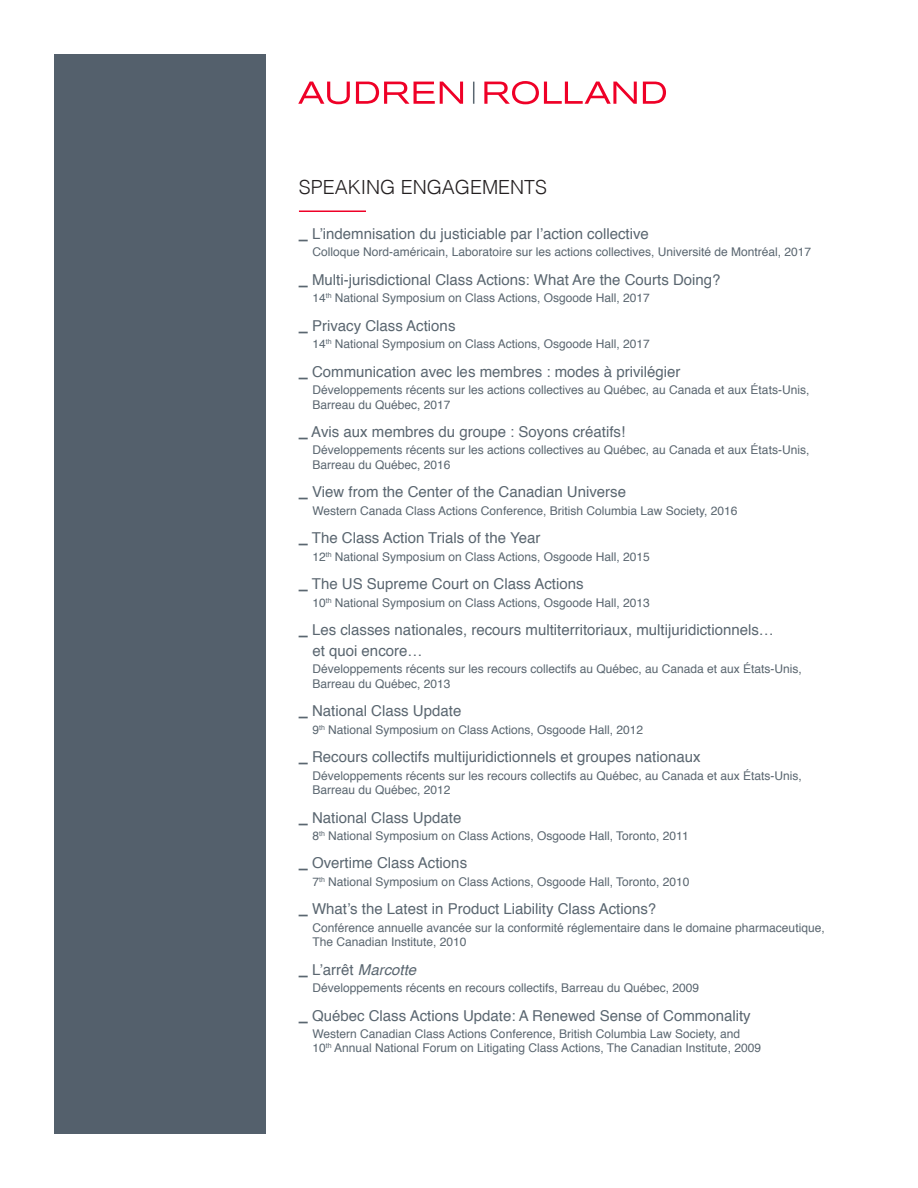
<style>
.page{position:relative;width:918px;height:1188px;background:#fff}
.page>*{position:absolute;margin:0;border:0;box-sizing:border-box;transform-origin:0 0}
.SOUS-TITRE___ligne{font:300 19.5px "Helvetica";color:#231f20}
.PRÉSENTATIONS-Titre{font:15px/21px "Helvetica";color:#5a6670}
.PRÉSENTATIONS-Titre-2{font:italic 15px "Helvetica";color:#5a6670}
.PRÉSENTATIONS-Lieu{font:12px/14.4px "Helvetica";color:#5a6670}
.s1{font-family:"Gotham";font-weight:900}
.s2{font-family:"Gotham";font-weight:900;font-style:normal}
.s3{font-style:normal}
</style>
<div class="page">
<div style="left:54px;top:54px;width:212px;height:1080px;background:#54606c"></div>
<svg style="left:299px;top:82px;width:51px;height:22px"></svg>
<svg style="left:356px;top:82px;width:107px;height:22px"></svg>
<svg style="left:484px;top:81px;width:153px;height:23px"></svg>
<svg style="left:643px;top:82px;width:23px;height:22px"></svg>
<svg style="left:473px;top:82px;width:1px;height:22px"></svg>
<hr style="left:299px;top:211px;width:67px;height:1px;background:#ef0027">
<p class="SOUS-TITRE___ligne" style="left:299px;top:170px;width:250px">SPEAKING ENGAGEMENTS</p>
<p class="PRÉSENTATIONS-Titre" style="left:299px;top:224px;width:351px"><span class="s1">_</span> L’indemnisation du justiciable par l’action collective</p>
<p class="PRÉSENTATIONS-Lieu" style="left:312px;top:245px;width:500px">Colloque Nord-américain, Laboratoire sur les actions collectives, Université de Montréal, 2017</p>
<p class="PRÉSENTATIONS-Titre" style="left:299px;top:270px;width:423px"><span class="s1">_</span> Multi-jurisdictional Class Actions: What Are the Courts Doing?</p>
<p class="PRÉSENTATIONS-Lieu" style="left:312px;top:291px;width:339px">14<sup>th</sup> National Symposium on Class Actions, Osgoode Hall, 2017</p>
<p class="PRÉSENTATIONS-Titre" style="left:299px;top:315px;width:158px"><span class="s1">_</span> Privacy Class Actions</p>
<p class="PRÉSENTATIONS-Lieu" style="left:312px;top:337px;width:339px">14<sup>th</sup> National Symposium on Class Actions, Osgoode Hall, 2017</p>
<p class="PRÉSENTATIONS-Titre" style="left:299px;top:361px;width:383px"><span class="s1">_</span> Communication avec les membres : modes à privilégier</p>
<p class="PRÉSENTATIONS-Lieu" style="left:312px;top:383px;width:498px">Développements récents sur les actions collectives au Québec, au Canada et aux États-Unis,<br>Barreau du Québec, 2017</p>
<p class="PRÉSENTATIONS-Titre" style="left:299px;top:422px;width:328px"><span class="s1">_</span> Avis aux membres du groupe : Soyons créatifs!</p>
<p class="PRÉSENTATIONS-Lieu" style="left:312px;top:443px;width:498px">Développements récents sur les actions collectives au Québec, au Canada et aux États-Unis,<br>Barreau du Québec, 2016</p>
<p class="PRÉSENTATIONS-Titre" style="left:299px;top:482px;width:329px"><span class="s1">_</span> View from the Center of the Canadian Universe</p>
<p class="PRÉSENTATIONS-Lieu" style="left:312px;top:504px;width:427px">Western Canada Class Actions Conference, British Columbia Law Society, 2016</p>
<p class="PRÉSENTATIONS-Titre" style="left:299px;top:528px;width:243px"><span class="s1">_</span> The Class Action Trials of the Year</p>
<p class="PRÉSENTATIONS-Lieu" style="left:312px;top:550px;width:339px">12<sup>th</sup> National Symposium on Class Actions, Osgoode Hall, 2015</p>
<p class="PRÉSENTATIONS-Titre" style="left:299px;top:574px;width:286px"><span class="s1">_</span> The US Supreme Court on Class Actions</p>
<p class="PRÉSENTATIONS-Lieu" style="left:312px;top:595px;width:339px">10<sup>th</sup> National Symposium on Class Actions, Osgoode Hall, 2013</p>
<p class="PRÉSENTATIONS-Titre" style="left:312px;top:620px;width:463px;text-indent:-14px"><span class="s1">_</span> Les classes nationales, recours multiterritoriaux, multijuridictionnels… et quoi encore…</p>
<p class="PRÉSENTATIONS-Lieu" style="left:312px;top:662px;width:491px">Développements récents sur les recours collectifs au Québec, au Canada et aux États-Unis,<br>Barreau du Québec, 2013</p>
<p class="PRÉSENTATIONS-Titre" style="left:299px;top:701px;width:164px"><span class="s1">_</span> National Class Update</p>
<p class="PRÉSENTATIONS-Lieu" style="left:312px;top:723px;width:332px">9<sup>th</sup> National Symposium on Class Actions, Osgoode Hall, 2012</p>
<p class="PRÉSENTATIONS-Titre" style="left:299px;top:747px;width:403px"><span class="s1">_</span> Recours collectifs multijuridictionnels et groupes nationaux</p>
<p class="PRÉSENTATIONS-Lieu" style="left:312px;top:769px;width:491px">Développements récents sur les recours collectifs au Québec, au Canada et aux États-Unis,<br>Barreau du Québec, 2012</p>
<p class="PRÉSENTATIONS-Titre" style="left:299px;top:807px;width:164px"><span class="s1">_</span> National Class Update</p>
<p class="PRÉSENTATIONS-Lieu" style="left:312px;top:829px;width:378px">8<sup>th</sup> National Symposium on Class Actions, Osgoode Hall, Toronto, 2011</p>
<p class="PRÉSENTATIONS-Titre" style="left:299px;top:853px;width:170px"><span class="s1">_</span> Overtime Class Actions</p>
<p class="PRÉSENTATIONS-Lieu" style="left:312px;top:875px;width:379px">7<sup>th</sup> National Symposium on Class Actions, Osgoode Hall, Toronto, 2010</p>
<p class="PRÉSENTATIONS-Titre" style="left:299px;top:899px;width:359px"><span class="s1">_</span> What’s the Latest in Product Liability Class Actions?</p>
<p class="PRÉSENTATIONS-Lieu" style="left:312px;top:921px;width:514px">Conférence annuelle avancée sur la conformité réglementaire dans le domaine pharmaceutique,<br>The Canadian Institute, 2010</p>
<p class="PRÉSENTATIONS-Titre-2" style="left:299px;top:958px;width:119px"><span class="s2">_</span> <span class="s3">L’arrêt</span> Marcotte</p>
<p class="PRÉSENTATIONS-Lieu" style="left:312px;top:981px;width:388px">Développements récents en recours collectifs, Barreau du Québec, 2009</p>
<p class="PRÉSENTATIONS-Titre" style="left:299px;top:1005px;width:453px"><span class="s1">_</span> Québec Class Actions Update: A Renewed Sense of Commonality</p>
<p class="PRÉSENTATIONS-Lieu" style="left:312px;top:1027px;width:450px">Western Canadian Class Actions Conference, British Columbia Law Society, and<br>10<sup>th</sup> Annual National Forum on Litigating Class Actions, The Canadian Institute, 2009</p>
</div>
